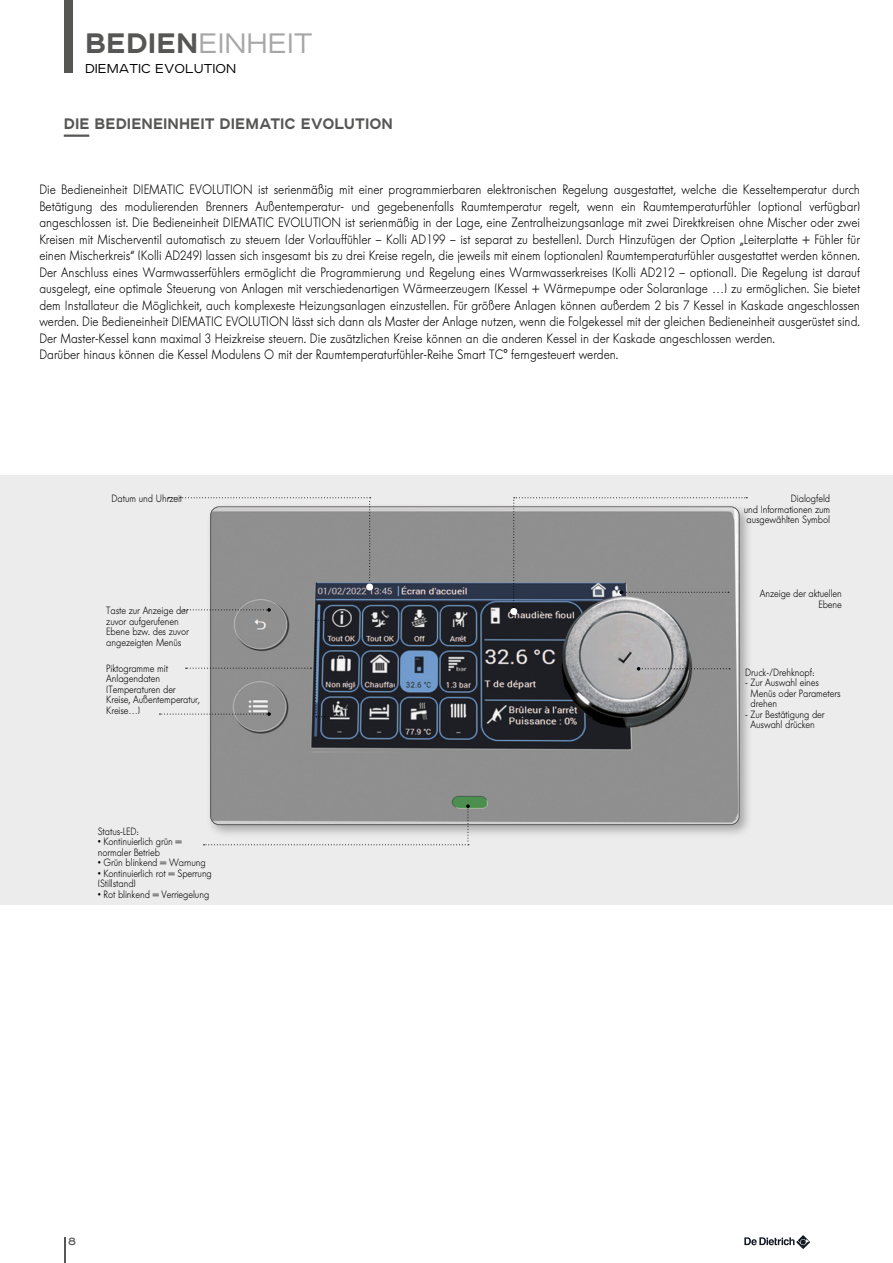
<style>
.page{position:relative;width:893px;height:1263px;background:#fff}
.page>*{position:absolute;margin:0;border:0;box-sizing:border-box;transform-origin:0 0}
.Titre_noir_haut_de_p{font:300 36px "Affect";color:#a7a7a8}
.Titre_gris_FT_1_colo{font:700 19.5px "Affect";color:#565655;scale:.95 1}
.Sous_Titre_noir_haut{font:300 16.5px "Affect";color:#000}
.Texte_courant_fer_ga{font:300 13.5px/16.5px "Futura BQ";color:#000;text-align:justify;scale:.9 1}
.t1{font:13.5px "Affect";color:#565655}
.Legendes_Gauche_desc{font:300 10.5px/10.5px "Futura BQ";letter-spacing:-.01em;color:#000;scale:.9 1}
.Legendes_Droite_desc{font:300 10.5px/10.5px "Futura BQ";letter-spacing:-.01em;color:#000;text-align:right;scale:.9 1}
.s1{font-weight:700;color:#565655}
</style>
<div class="page">
<div style="left:64px;top:0;width:8px;height:72px;background:#565655"></div>
<svg style="left:64px;top:1237px;width:1px;height:26px"></svg>
<svg style="left:744px;top:1235px;width:66px;height:14px"></svg>
<hr style="left:64px;top:135px;width:25px;height:2px;background:#565655">
<div style="left:0;top:475px;width:893px;height:429px;background:#ececec"></div>
<div style="left:206px;top:502px;width:547px;height:337px;background:#000;opacity:.3"></div>
<img style="left:212px;top:509px;width:527px;height:316px">
<svg style="left:184px;top:608px;width:87px;height:4px"></svg>
<svg style="left:637px;top:667px;width:93px;height:4px"></svg>
<svg style="left:168px;top:497px;width:204px;height:91px"></svg>
<svg style="left:512px;top:497px;width:235px;height:114px;background:#939496"></svg>
<svg style="left:203px;top:804px;width:267px;height:41px"></svg>
<svg style="left:159px;top:620px;width:166px;height:97px"></svg>
<div style="left:510px;top:608px;width:7px;height:7px;background:#fff;border-radius:50%"></div>
<div style="left:366px;top:583px;width:7px;height:7px;background:#fff;border-radius:50%"></div>
<p class="Titre_noir_haut_de_p" style="left:85px;top:18px;width:229px"><span class="s1">BEDIEN</span>EINHEIT</p>
<p class="Sous_Titre_noir_haut" style="left:85px;top:57px;width:153px">DIEMATIC EVOLUTION</p>
<p class="Titre_gris_FT_1_colo" style="left:64px;top:110px;width:348px">DIE BEDIENEINHEIT DIEMATIC EVOLUTION</p>
<p class="Texte_courant_fer_ga" style="left:39px;top:181px;width:913px">Die Bedieneinheit DIEMATIC EVOLUTION ist serienmäßig mit einer programmierbaren elektronischen Regelung ausgestattet, welche die Kesseltemperatur durch Betätigung des modulierenden Brenners Außentemperatur- und gegebenenfalls Raumtemperatur regelt, wenn ein Raumtemperaturfühler (optional verfügbar) angeschlossen ist. Die Bedieneinheit DIEMATIC EVOLUTION ist serienmäßig in der Lage, eine Zentralheizungsanlage mit zwei Direktkreisen ohne Mischer oder zwei Kreisen mit Mischerventil automatisch zu steuern (der Vorlauffühler – Kolli AD199 – ist separat zu bestellen). Durch Hinzufügen der Option „Leiterplatte + Fühler für einen Mischerkreis“ (Kolli AD249) lassen sich insgesamt bis zu drei Kreise regeln, die jeweils mit einem (optionalen) Raumtemperaturfühler ausgestattet werden können.<br>Der Anschluss eines Warmwasserfühlers ermöglicht die Programmierung und Regelung eines Warmwasserkreises (Kolli AD212 – optional). Die Regelung ist darauf ausgelegt, eine optimale Steuerung von Anlagen mit verschiedenartigen Wärmeerzeugern (Kessel + Wärmepumpe oder Solaranlage …) zu ermöglichen. Sie bietet dem Installateur die Möglichkeit, auch komplexeste Heizungsanlagen einzustellen. Für größere Anlagen können außerdem 2 bis 7 Kessel in Kaskade angeschlossen werden. Die Bedieneinheit DIEMATIC EVOLUTION lässt sich dann als Master der Anlage nutzen, wenn die Folgekessel mit der gleichen Bedieneinheit ausgerüstet sind.<br>Der Master-Kessel kann maximal 3 Heizkreise steuern. Die zusätzlichen Kreise können an die anderen Kessel in der Kaskade angeschlossen werden.</p>
<p class="Texte_courant_fer_ga" style="left:39px;top:346px;width:645px">Darüber hinaus können die Kessel Modulens O mit der Raumtemperaturfühler-Reihe Smart TC° ferngesteuert werden.</p>
<p class="Legendes_Gauche_desc" style="left:112px;top:494px;width:80px">Datum und Uhrzeit</p>
<p class="Legendes_Droite_desc" style="left:744px;top:494px;width:98px;text-align:justify;text-indent:47px">Dialogfeld und Informationen zum ausgewählten Symbol</p>
<p class="Legendes_Gauche_desc" style="left:106px;top:605px;width:93px">Taste zur Anzeige der zuvor aufgerufenen<br>Ebene bzw. des zuvor angezeigten Menüs</p>
<p class="Legendes_Gauche_desc" style="left:106px;top:663px;width:105px">Piktogramme mit<br>Anlagendaten (Temperaturen der<br>Kreise, Außentemperatur,<br>Kreise…)</p>
<p class="Legendes_Gauche_desc" style="left:98px;top:826px;width:47px">Status-LED:</p>
<p class="Legendes_Gauche_desc" style="left:98px;top:836px;width:95px">• Kontinuierlich grün = normaler Betrieb</p>
<p class="Legendes_Gauche_desc" style="left:98px;top:857px;width:122px">• Grün blinkend = Warnung</p>
<p class="Legendes_Gauche_desc" style="left:98px;top:868px;width:128px">• Kontinuierlich rot = Sperrung (Stillstand)</p>
<p class="Legendes_Gauche_desc" style="left:98px;top:889px;width:125px">• Rot blinkend = Verriegelung</p>
<p class="t1" style="left:68px;top:1231px;width:9px">8</p>
<p class="Legendes_Droite_desc" style="left:760px;top:588px;width:93px">Anzeige der aktuellen<br>Ebene</p>
<p class="Legendes_Gauche_desc" style="left:745px;top:667px;width:78px">Druck-/Drehknopf:</p>
<p class="Legendes_Gauche_desc" style="left:751px;top:678px;width:101px;text-indent:-5px">- Zur Auswahl eines<br>Menüs oder Parameters drehen</p>
<p class="Legendes_Gauche_desc" style="left:745px;top:709px;width:90px;text-align:center">- Zur Bestätigung der<br>Auswahl drücken</p>
</div>
